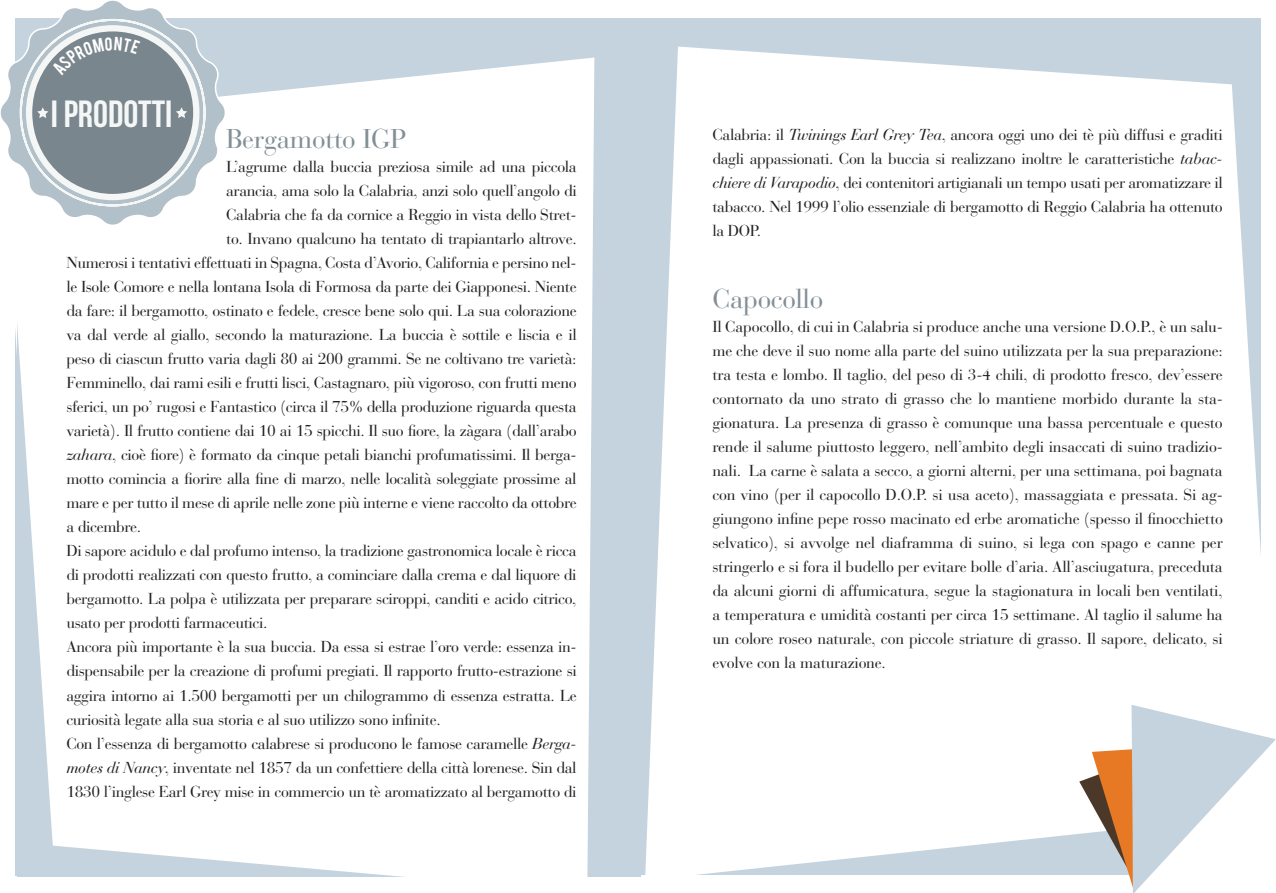
<style>
.page{position:relative;width:1276px;height:893px;background:#fff}
.page>*{position:absolute;margin:0;border:0;box-sizing:border-box;transform-origin:0 0}
.t1{font:700 37.65px "Bebas Neue";color:#f5f7f7}
.t2{font:27px "Bauer Bodoni";letter-spacing:-.015em;color:#828f96}
.t3{font:15.75px/24px "Bauer Bodoni";letter-spacing:-.025em;color:#231f20;text-align:justify}
.s1{font-style:italic}
</style>
<div class="page">
<div style="left:639px;top:18px;width:622px;height:857px;background:#c4d3dd"></div>
<svg style="left:645px;top:47px;width:616px;height:828px;fill:#fff"></svg>
<svg style="left:1079px;top:705px;width:197px;height:188px"></svg>
<div style="left:17px;top:19px;width:624px;height:858px;background:#c4d3dd"></div>
<div style="left:15px;top:58px;width:579px;height:819px;background:#fff"></div>
<svg style="left:0;top:0;width:229px;height:229px;fill:#fff"></svg>
<svg style="left:19px;top:18px;width:188px;height:190px"></svg>
<h1 class="t1" style="left:51px;top:94px;width:123px">I PRODOTTI</h1>
<h2 class="t2" style="left:226px;top:123px;width:182px">Bergamotto IGP</h2>
<p class="t3" style="left:226px;top:155px;width:352px">L’agrume dalla buccia preziosa simile ad una piccola</p>
<p class="t3" style="left:226px;top:179px;width:352px">arancia, ama solo la Calabria, anzi solo quell’angolo di</p>
<p class="t3" style="left:226px;top:203px;width:352px">Calabria che fa da cornice a Reggio in vista dello Stret-</p>
<p class="t3" style="left:226px;top:227px;width:352px">to. Invano qualcuno ha tentato di trapiantarlo altrove.</p>
<p class="t3" style="left:66px;top:251px;width:512px">Numerosi i tentativi effettuati in Spagna, Costa d’Avorio, California e persino nel-</p>
<p class="t3" style="left:66px;top:275px;width:512px">le Isole Comore e nella lontana Isola di Formosa da parte dei Giapponesi. Niente</p>
<p class="t3" style="left:66px;top:299px;width:512px">da fare: il bergamotto, ostinato e fedele, cresce bene solo qui. La sua colorazione</p>
<p class="t3" style="left:66px;top:323px;width:512px">va dal verde al giallo, secondo la maturazione. La buccia è sottile e liscia e il</p>
<p class="t3" style="left:66px;top:347px;width:512px">peso di ciascun frutto varia dagli 80 ai 200 grammi. Se ne coltivano tre varietà:</p>
<p class="t3" style="left:66px;top:371px;width:512px">Femminello, dai rami esili e frutti lisci, Castagnaro, più vigoroso, con frutti meno</p>
<p class="t3" style="left:66px;top:395px;width:512px">sferici, un po’ rugosi e Fantastico (circa il 75% della produzione riguarda questa</p>
<p class="t3" style="left:66px;top:419px;width:512px">varietà). Il frutto contiene dai 10 ai 15 spicchi. Il suo fiore, la zàgara (dall’arabo</p>
<p class="t3" style="left:66px;top:443px;width:512px"><span class="s1">zahara</span>, cioè fiore) è formato da cinque petali bianchi profumatissimi. Il berga-</p>
<p class="t3" style="left:66px;top:467px;width:512px">motto comincia a fiorire alla fine di marzo, nelle località soleggiate prossime al</p>
<p class="t3" style="left:66px;top:491px;width:512px">mare e per tutto il mese di aprile nelle zone più interne e viene raccolto da ottobre</p>
<p class="t3" style="left:66px;top:515px;width:76px">a dicembre.</p>
<p class="t3" style="left:66px;top:539px;width:512px">Di sapore acidulo e dal profumo intenso, la tradizione gastronomica locale è ricca</p>
<p class="t3" style="left:66px;top:563px;width:512px">di prodotti realizzati con questo frutto, a cominciare dalla crema e dal liquore di</p>
<p class="t3" style="left:66px;top:587px;width:512px">bergamotto. La polpa è utilizzata per preparare sciroppi, canditi e acido citrico,</p>
<p class="t3" style="left:66px;top:611px;width:203px">usato per prodotti farmaceutici.</p>
<p class="t3" style="left:66px;top:635px;width:512px">Ancora più importante è la sua buccia. Da essa si estrae l’oro verde: essenza in-</p>
<p class="t3" style="left:66px;top:659px;width:512px">dispensabile per la creazione di profumi pregiati. Il rapporto frutto-estrazione si</p>
<p class="t3" style="left:66px;top:683px;width:512px">aggira intorno ai 1.500 bergamotti per un chilogrammo di essenza estratta. Le</p>
<p class="t3" style="left:66px;top:707px;width:376px">curiosità legate alla sua storia e al suo utilizzo sono infinite.</p>
<p class="t3" style="left:66px;top:731px;width:512px">Con l’essenza di bergamotto calabrese si producono le famose caramelle <span class="s1">Berga-</span></p>
<p class="t3" style="left:66px;top:755px;width:512px"><span class="s1">motes di Nancy</span>, inventate nel 1857 da un confettiere della città lorenese. Sin dal</p>
<p class="t3" style="left:66px;top:779px;width:512px">1830 l’inglese Earl Grey mise in commercio un tè aromatizzato al bergamotto di</p>
<p class="t3" style="left:712px;top:123px;width:512px">Calabria: il <span class="s1">Twinings Earl Grey Tea</span>, ancora oggi uno dei tè più diffusi e graditi dagli appassionati. Con la buccia si realizzano inoltre le caratteristiche <span class="s1">tabac&shy;chiere di Varapodio</span>, dei contenitori artigianali un tempo usati per aromatizzare il tabacco. Nel 1999 l’olio essenziale di bergamotto di Reggio Calabria ha ottenuto la DOP.</p>
<h2 class="t2" style="left:712px;top:282px;width:112px">Capocollo</h2>
<p class="t3" style="left:712px;top:315px;width:512px">Il Capocollo, di cui in Calabria si produce anche una versione D.O.P., è un salu&shy;me che deve il suo nome alla parte del suino utilizzata per la sua preparazione: tra testa e lombo. Il taglio, del peso di 3-4 chili, di prodotto fresco, dev’essere contornato da uno strato di grasso che lo mantiene morbido durante la sta&shy;gionatura. La presenza di grasso è comunque una bassa percentuale e questo rende il salume piuttosto leggero, nell’ambito degli insaccati di suino tradizio&shy;nali. La carne è salata a secco, a giorni alterni, per una settimana, poi bagnata con vino (per il capocollo D.O.P. si usa aceto), massaggiata e pressata. Si ag&shy;giungono infine pepe rosso macinato ed erbe aromatiche (spesso il finocchietto selvatico), si avvolge nel diaframma di suino, si lega con spago e canne per stringerlo e si fora il budello per evitare bolle d’aria. All’asciugatura, preceduta da alcuni giorni di affumicatura, segue la stagionatura in locali ben ventilati, a temperatura e umidità costanti per circa 15 settimane. Al taglio il salume ha un colore roseo naturale, con piccole striature di grasso. Il sapore, delicato, si evolve con la maturazione.</p>
</div>
